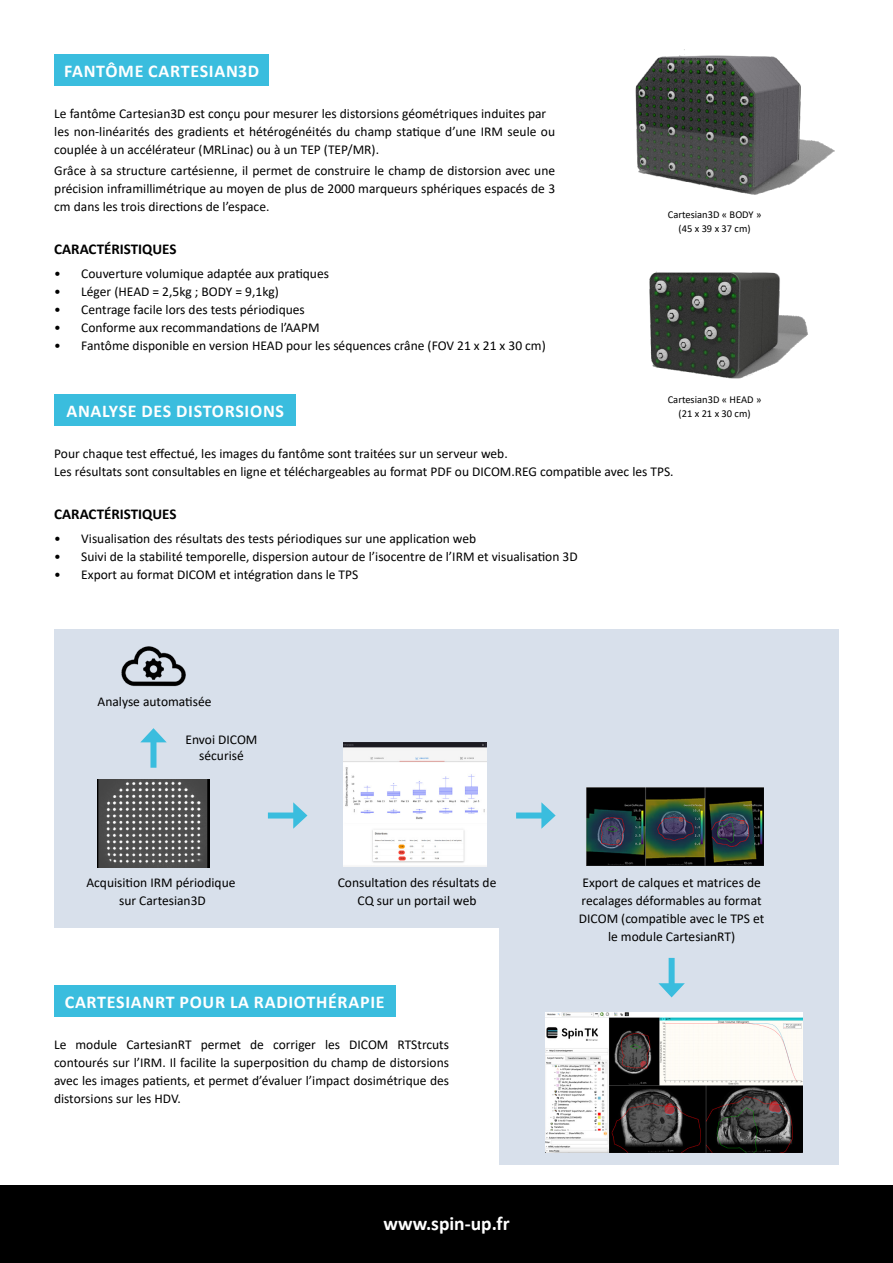
<style>
.page{position:relative;width:893px;height:1263px;background:#fff}
.page>*{position:absolute;margin:0;border:0;box-sizing:border-box;transform-origin:0 0}
.t1{font:700 19.5px "Calibri";color:#fff}
.t2{font:700 18px "Calibri";letter-spacing:.04em;color:#fff}
.t3{font:700 15px "Calibri";color:#000}
.t4{font:13.5px/18px "Calibri";color:#000;text-align:center}
.t5{font:10.5px/13.5px "Calibri";color:#000;text-align:center}
</style>
<div class="page">
<div style="left:54px;top:629px;width:785px;height:536px;background:#d8e0eb"></div>
<div style="left:0;top:928px;width:499px;height:258px;background:#fff"></div>
<div style="left:54px;top:54px;width:215px;height:32px;background:#3abdde"></div>
<div style="left:54px;top:985px;width:341px;height:32px;background:#3abdde"></div>
<div style="left:54px;top:394px;width:242px;height:32px;background:#3abdde"></div>
<img style="left:343px;top:742px;width:144px;height:125px">
<img style="left:586px;top:788px;width:177px;height:78px">
<img style="left:97px;top:779px;width:112px;height:88px">
<div style="left:150px;top:737px;width:6px;height:31px;background:#3abdde"></div>
<svg style="left:140px;top:728px;width:26px;height:14px"></svg>
<div style="left:268px;top:812px;width:31px;height:6px;background:#3abdde"></div>
<svg style="left:293px;top:802px;width:14px;height:27px"></svg>
<div style="left:516px;top:812px;width:31px;height:6px;background:#3abdde"></div>
<svg style="left:541px;top:802px;width:15px;height:27px"></svg>
<img style="left:121px;top:646px;width:65px;height:41px">
<img style="left:139px;top:655px;width:29px;height:28px">
<img style="left:545px;top:1012px;width:257px;height:140px">
<div style="left:669px;top:958px;width:6px;height:30px;background:#3abdde"></div>
<svg style="left:658px;top:983px;width:27px;height:14px"></svg>
<img style="left:635px;top:49px;width:200px;height:146px">
<img style="left:649px;top:271px;width:159px;height:108px">
<div style="left:0;top:1185px;width:893px;height:78px;background:#000"></div>
<hr style="left:892px;top:0;width:1px;height:1082px;background:#000">
<h2 class="t2" style="left:64px;top:58px;width:196px">FANTÔME CARTESIAN3D</h2>
<p class="t4" style="left:54px;top:105px;width:502px;text-align:left">Le fantôme Cartesian3D est conçu pour mesurer les distorsions géométriques induites par les non-linéarités des gradients et hétérogénéités du champ statique d’une IRM seule ou couplée à un accélérateur (MRLinac) ou à un TEP (TEP/MR).</p>
<p class="t4" style="left:54px;top:162px;width:502px;text-align:justify">Grâce à sa structure cartésienne, il permet de construire le champ de distorsion avec une précision inframillimétrique au moyen de plus de 2000 marqueurs sphériques espacés de 3 cm dans les trois directions de l’espace.</p>
<p class="t3" style="left:54px;top:238px;width:124px">CARACTÉRISTIQUES</p>
<p class="t4" style="left:54px;top:264px;width:276px">• Couverture volumique adaptée aux pratiques</p>
<p class="t4" style="left:54px;top:282px;width:226px">• Léger (HEAD = 2,5kg ; BODY = 9,1kg)</p>
<p class="t4" style="left:54px;top:300px;width:252px">• Centrage facile lors des tests périodiques</p>
<p class="t4" style="left:54px;top:318px;width:267px">• Conforme aux recommandations de l’AAPM</p>
<p class="t4" style="left:54px;top:336px;width:493px">• Fantôme disponible en version HEAD pour les séquences crâne (FOV 21 x 21 x 30 cm)</p>
<p class="t5" style="left:668px;top:208px;width:95px">Cartesian3D « BODY » (45 x 39 x 37 cm)</p>
<p class="t5" style="left:668px;top:393px;width:95px">Cartesian3D « HEAD » (21 x 21 x 30 cm)</p>
<h2 class="t2" style="left:66px;top:398px;width:219px">ANALYSE DES DISTORSIONS</h2>
<p class="t4" style="left:54px;top:444px;width:621px;text-align:left">Pour chaque test effectué, les images du fantôme sont traitées sur un serveur web.<br>Les résultats sont consultables en ligne et téléchargeables au format PDF ou DICOM.REG compatible avec les TPS.</p>
<p class="t3" style="left:54px;top:503px;width:124px">CARACTÉRISTIQUES</p>
<p class="t4" style="left:54px;top:529px;width:423px">• Visualisation des résultats des tests périodiques sur une application web</p>
<p class="t4" style="left:54px;top:547px;width:525px">• Suivi de la stabilité temporelle, dispersion autour de l’isocentre de l’IRM et visualisation 3D</p>
<p class="t4" style="left:54px;top:565px;width:306px">• Export au format DICOM et intégration dans le TPS</p>
<p class="t4" style="left:98px;top:692px;width:115px">Analyse automatisée</p>
<p class="t4" style="left:185px;top:731px;width:73px;line-height:16.5px">Envoi DICOM sécurisé</p>
<p class="t4" style="left:86px;top:873px;width:151px">Acquisition IRM périodique sur Cartesian3D</p>
<p class="t4" style="left:338px;top:873px;width:160px">Consultation des résultats de<br>CQ sur un portail web</p>
<p class="t4" style="left:579px;top:873px;width:187px">Export de calques et matrices de recalages déformables au format<br>DICOM (compatible avec le TPS et le module CartesianRT)</p>
<h2 class="t2" style="left:65px;top:989px;width:321px">CARTESIANRT POUR LA RADIOTHÉRAPIE</h2>
<p class="t4" style="left:54px;top:1035px;width:397px;text-align:justify">Le module CartesianRT permet de corriger les DICOM RTStrcuts contourés sur l’IRM. Il facilite la superposition du champ de distorsions avec les images patients, et permet d’évaluer l’impact dosimétrique des distorsions sur les HDV.</p>
<h1 class="t1" style="left:383px;top:1209px;width:128px">www.spin-up.fr</h1>
</div>
